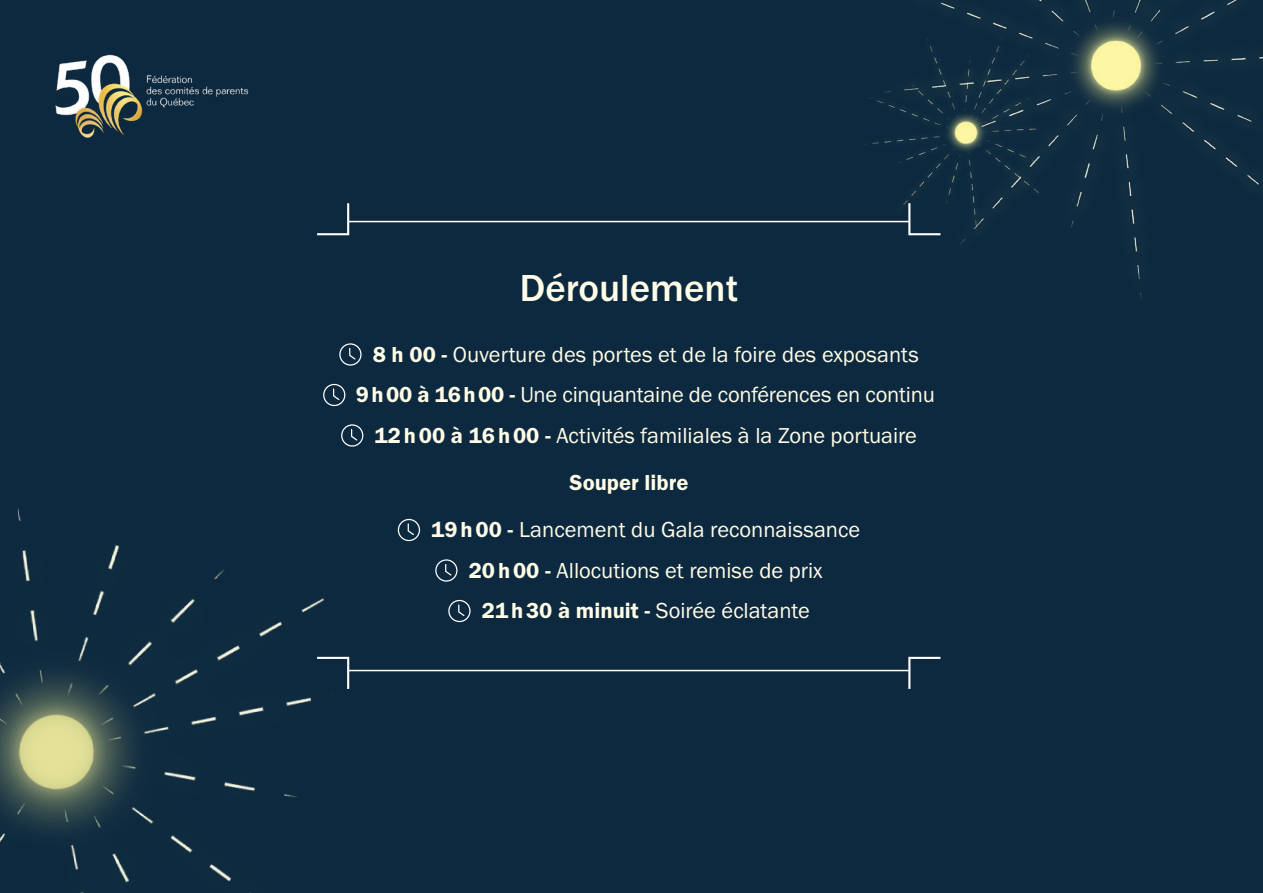
<style>
.page{position:relative;width:1263px;height:893px;background:#0d293f}
.page>*{position:absolute;margin:0;border:0;box-sizing:border-box;transform-origin:0 0}
.t1{font:500 39px "Franklin Gothic URW";color:#fffce7}
.t2{font:22.5px/40.5px "Franklin Gothic URW Boo";color:#fffce7;text-align:center}
.t3{font:22.5px "Franklin Gothic URW Dem";color:#fffce7}
.s1{font-family:"Franklin Gothic URW Dem"}
</style>
<div class="page">
<img style="left:0;top:398px;width:336px;height:495px">
<img style="left:55px;top:54px;width:194px;height:84px">
<svg style="left:340px;top:344px;width:21px;height:21px"></svg>
<div style="left:339px;top:343px;width:23px;height:23px;border:1px solid #fff;border-radius:50%"></div>
<svg style="left:348px;top:347px;width:9px;height:14px"></svg>
<div style="left:324px;top:384px;width:21px;height:21px;background:#0d293f;border-radius:50%"></div>
<div style="left:323px;top:384px;width:22px;height:22px;border:1px solid #fff;border-radius:50%"></div>
<svg style="left:333px;top:388px;width:7px;height:12px"></svg>
<svg style="left:342px;top:425px;width:21px;height:21px"></svg>
<div style="left:341px;top:424px;width:22px;height:23px;border:1px solid #fff;border-radius:50%"></div>
<svg style="left:350px;top:428px;width:8px;height:14px"></svg>
<div style="left:398px;top:519px;width:22px;height:22px;border:1px solid #fff;border-radius:50%"></div>
<svg style="left:407px;top:523px;width:7px;height:12px"></svg>
<svg style="left:436px;top:560px;width:21px;height:21px"></svg>
<div style="left:435px;top:559px;width:22px;height:23px;border:1px solid #fff;border-radius:50%"></div>
<svg style="left:444px;top:563px;width:9px;height:14px"></svg>
<svg style="left:449px;top:600px;width:21px;height:21px"></svg>
<div style="left:448px;top:600px;width:23px;height:22px;border:1px solid #fff;border-radius:50%"></div>
<svg style="left:457px;top:604px;width:9px;height:13px"></svg>
<img style="left:940px;top:0;width:323px;height:299px">
<svg style="left:317px;top:203px;width:33px;height:33px"></svg>
<svg style="left:908px;top:235px;width:34px;height:1px"></svg>
<hr style="left:349px;top:221px;width:561px;height:1px;background:#fff">
<svg style="left:907px;top:656px;width:34px;height:33px"></svg>
<svg style="left:315px;top:656px;width:35px;height:35px"></svg>
<hr style="left:348px;top:670px;width:561px;height:1px;background:#fff">
<img style="left:863px;top:38px;width:178px;height:197px">
<h1 class="t1" style="left:520px;top:264px;width:220px">Déroulement</h1>
<p class="t2" style="left:356px;top:334px;width:580px"><span class="s1">8 h 00 -</span> Ouverture des portes et de la foire des exposants<br><span class="s1">9 h 00 à 16 h 00 -</span> Une cinquantaine de conférences en continu<br><span class="s1">12 h 00 à 16 h 00 -</span> Activités familiales à la Zone portuaire</p>
<p class="t3" style="left:570px;top:469px;width:120px">Souper libre</p>
<p class="t2" style="left:431px;top:509px;width:430px"><span class="s1">19 h 00 -</span> Lancement du Gala reconnaissance<br><span class="s1">20 h 00 -</span> Allocutions et remise de prix<br><span class="s1">21 h 30 à minuit -</span> Soirée éclatante</p>
</div>
